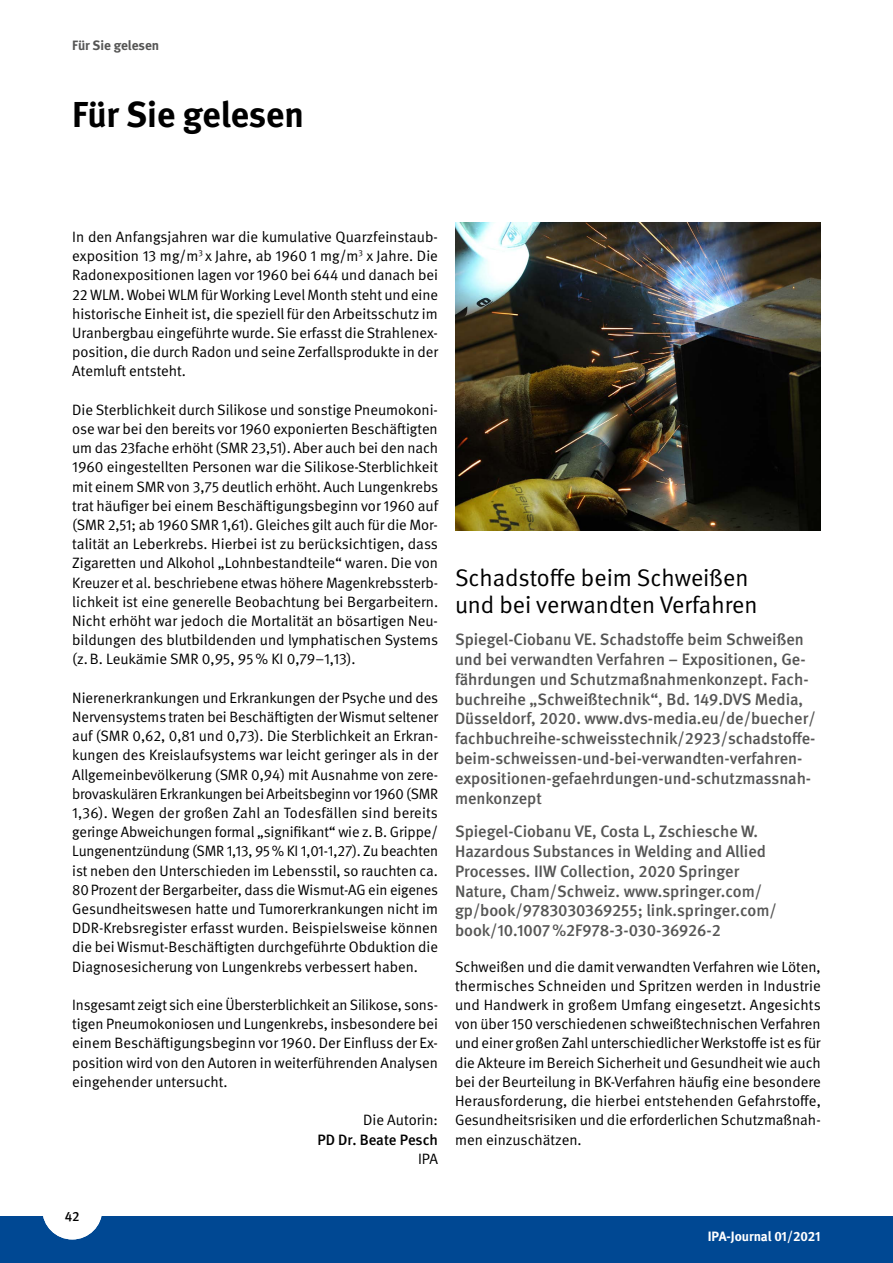
<style>
.page{position:relative;width:893px;height:1263px;background:#fff}
.page>*{position:absolute;margin:0;border:0;box-sizing:border-box;transform-origin:0 0}
.t1{font:700 36px "DGUV Meta";color:#000}
._01_Standardschriftarten_ArtikelÜberschri{font:24px/27px "DGUV Meta";color:#000}
._01_Standardschriftarten_Rezension_Litera{font:500 16.5px/19.8px "DGUV Meta";color:#565655}
._01_Standardschriftarten_01_Fließtext{font:15px/19.2px "DGUV Meta";color:#000;text-align:justify}
._01_Standardschriftarten_AutorSchluss_gra{font:500 15px "DGUV Meta";letter-spacing:-.005em;color:#000}
._01_Standardschriftarten_AutorSchluss_sw{font:15px "DGUV Meta";color:#000}
.t2{font:700 13.5px "DGUV Meta";letter-spacing:-.01em;color:#fff}
.t3{font:700 13.5px "DGUV Meta";color:#565655}
.t4{font:500 13.5px "DGUV Meta";color:#000}
</style>
<div class="page">
<div style="left:0;top:1216px;width:893px;height:47px;background:#004893"></div>
<div style="left:42px;top:1179px;width:60px;height:60px;background:#fff;border-radius:50%"></div>
<img style="left:455px;top:223px;width:366px;height:307px">
<p class="t3" style="left:72px;top:37px;width:88px">Für Sie gelesen</p>
<h1 class="t1" style="left:72px;top:93px;width:233px">Für Sie gelesen</h1>
<p class="_01_Standardschriftarten_01_Fließtext" style="left:72px;top:228px;width:367px">In den Anfangsjahren war die kumulative Quarzfeinstaub&shy;exposition 13 mg/m<sup>3</sup> x Jahre, ab 1960 1 mg/m<sup>3</sup> x Jahre. Die Radonexpositionen lagen vor 1960 bei 644 und danach bei 22 WLM. Wobei WLM für Working Level Month steht und eine historische Einheit ist, die speziell für den Arbeitsschutz im Uranbergbau eingeführte wurde. Sie erfasst die Strahlenex&shy;position, die durch Radon und seine Zerfallsprodukte in der Atemluft entsteht.</p>
<p class="_01_Standardschriftarten_01_Fließtext" style="left:72px;top:400px;width:367px">Die Sterblichkeit durch Silikose und sonstige Pneumokoni&shy;ose war bei den bereits vor 1960 exponierten Beschäftigten um das 23fache erhöht (SMR 23,51). Aber auch bei den nach 1960 eingestellten Personen war die Silikose-Sterblichkeit mit einem SMR von 3,75 deutlich erhöht. Auch Lungenkrebs trat häufiger bei einem Beschäftigungsbeginn vor 1960 auf (SMR 2,51; ab 1960 SMR 1,61). Gleiches gilt auch für die Mor&shy;talität an Leberkrebs. Hierbei ist zu berücksichtigen, dass Zigaretten und Alkohol „Lohnbestandteile“ waren. Die von Kreuzer et al. beschriebene etwas höhere Magenkrebssterb&shy;lichkeit ist eine generelle Beobachtung bei Bergarbeitern.<br>Nicht erhöht war jedoch die Mortalität an bösartigen Neu&shy;bildungen des blutbildenden und lymphatischen Systems (z.B. Leukämie SMR 0,95, 95% KI 0,79–1,13).</p>
<p class="_01_Standardschriftarten_01_Fließtext" style="left:72px;top:688px;width:367px">Nierenerkrankungen und Erkrankungen der Psyche und des Nervensystems traten bei Beschäftigten der Wismut seltener auf (SMR 0,62, 0,81 und 0,73). Die Sterblichkeit an Erkran&shy;kungen des Kreislaufsystems war leicht geringer als in der Allgemeinbevölkerung (SMR 0,94) mit Ausnahme von zere&shy;brovaskulären Erkrankungen bei Arbeitsbeginn vor 1960 (SMR 1,36). Wegen der großen Zahl an Todesfällen sind bereits geringe Abweichungen formal „signifikant“ wie z.B. Grippe/ Lungenentzündung (SMR 1,13, 95% KI 1,01-1,27). Zu beachten ist neben den Unterschieden im Lebensstil, so rauchten ca.<br>80Prozent der Bergarbeiter, dass die Wismut-AG ein eigenes Gesundheitswesen hatte und Tumorerkrankungen nicht im DDR-Krebsregister erfasst wurden. Beispielsweise können die bei Wismut-Beschäftigten durchgeführte Obduktion die Diagnosesicherung von Lungenkrebs verbessert haben.</p>
<p class="_01_Standardschriftarten_01_Fließtext" style="left:72px;top:996px;width:367px">Insgesamt zeigt sich eine Übersterblichkeit an Silikose, sons&shy;tigen Pneumokoniosen und Lungenkrebs, insbesondere bei einem Beschäftigungsbeginn vor 1960. Der Einfluss der Ex&shy;position wird von den Autoren in weiterführenden Analysen eingehender untersucht.</p>
<p class="_01_Standardschriftarten_AutorSchluss_sw" style="left:363px;top:1111px;width:76px">Die Autorin:</p>
<p class="_01_Standardschriftarten_AutorSchluss_gra" style="left:317px;top:1130px;width:122px">PD Dr. Beate Pesch</p>
<p class="_01_Standardschriftarten_AutorSchluss_sw" style="left:418px;top:1150px;width:21px">IPA</p>
<h2 class="_01_Standardschriftarten_ArtikelÜberschri" style="left:455px;top:564px;width:304px">Schadstoffe beim Schweißen und bei verwandten Verfahren</h2>
<p class="_01_Standardschriftarten_Rezension_Litera" style="left:455px;top:630px;width:362px">Spiegel-Ciobanu VE. Schadstoffe beim Schweißen und bei verwandten Verfahren – Expositionen, Ge&shy;fährdungen und Schutzmaßnahmenkonzept. Fach&shy;buchreihe „Schweißtechnik“, Bd. 149.DVS Media, Düsseldorf, 2020. www.dvs-media.eu/de/buecher/ fachbuchreihe-schweisstechnik/2923/schadstoffe&shy;beim-schweissen-und-bei-verwandten-verfahren&shy;expositionen-gefaehrdungen-und-schutzmassnah&shy;menkonzept</p>
<p class="_01_Standardschriftarten_Rezension_Litera" style="left:455px;top:822px;width:323px">Spiegel-Ciobanu VE, Costa L, Zschiesche W.<br>Hazardous Substances in Welding and Allied Processes. IIW Collection, 2020 Springer Nature, Cham/Schweiz. www.springer.com/ gp/book/9783030369255; link.springer.com/ book/10.1007%2F978-3-030-36926-2</p>
<p class="_01_Standardschriftarten_01_Fließtext" style="left:455px;top:957px;width:367px">Schweißen und die damit verwandten Verfahren wie Löten, thermisches Schneiden und Spritzen werden in Industrie und Handwerk in großem Umfang eingesetzt. Angesichts von über 150 verschiedenen schweißtechnischen Verfahren und einer großen Zahl unterschiedlicher Werkstoffe ist es für die Akteure im Bereich Sicherheit und Gesundheit wie auch bei der Beurteilung in BK-Verfahren häufig eine besondere Herausforderung, die hierbei entstehenden Gefahrstoffe, Gesundheitsrisiken und die erforderlichen Schutzmaßnah&shy;men einzuschätzen.</p>
<p class="t4" style="left:65px;top:1209px;width:16px">42</p>
<p class="t2" style="left:708px;top:1228px;width:114px">IPA-Journal 01/2021</p>
</div>
